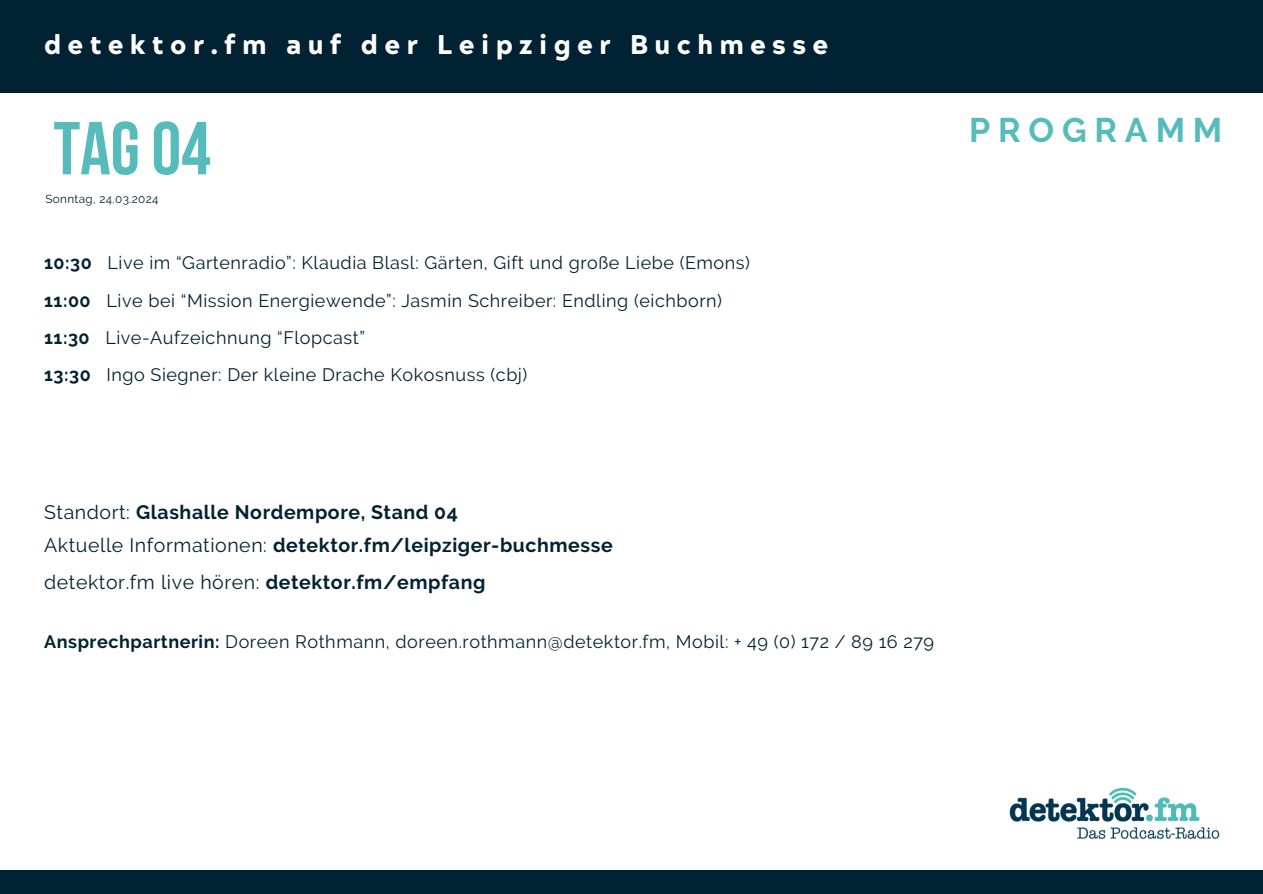
<style>
.page{position:relative;width:1263px;height:894px;background:#fff}
.page>*{position:absolute;margin:0;border:0;box-sizing:border-box;transform-origin:0 0}
.t1{font:700 74.85px "Bebas Neue";color:#5bb}
.t2{font:700 34.05px "Raleway";letter-spacing:.23em;color:#5bb}
.t3{font:900 27px "Acherus Grotesque";letter-spacing:.23em;color:#fff}
.t4{font:700 19.5px "Raleway";letter-spacing:.03em;color:#023}
.t5{font:19.5px "Raleway";letter-spacing:.03em;color:#023}
.t6{font:18px "Raleway";letter-spacing:.03em;color:#023}
.t7{font:11.7px "Raleway";letter-spacing:.03em;color:#023}
.s1{font-weight:700}
.s2{font-weight:400}
</style>
<div class="page">
<div style="left:0;top:870px;width:1263px;height:23px;background:#023"></div>
<img style="left:1009px;top:787px;width:211px;height:52px">
<div style="left:0;top:0;width:1263px;height:93px;background:#023"></div>
<p class="t3" style="left:44px;top:33px;width:785px">detektor.fm auf der Leipziger Buchmesse</p>
<h1 class="t1" style="left:54px;top:118px;width:159px">TAG04</h1>
<p class="t7" style="left:46px;top:192px;width:115px">Sonntag, 24.03.2024</p>
<h2 class="t6" style="left:44px;top:252px;width:707px"><span class="s1">10:30</span> Live im “Gartenradio”: Klaudia Blasl: Gärten, Gift und große Liebe (Emons)</h2>
<p class="t6" style="left:44px;top:289px;width:679px"><span class="s1">11:00</span> Live bei “Mission Energiewende”: Jasmin Schreiber: Endling (eichborn)</p>
<p class="t6" style="left:44px;top:327px;width:322px"><span class="s1">11:30</span> Live-Aufzeichnung “Flopcast”</p>
<p class="t6" style="left:44px;top:364px;width:485px"><span class="s1">13:30</span> Ingo Siegner: Der kleine Drache Kokosnuss (cbj)</p>
<p class="t2" style="left:969px;top:110px;width:255px">PROGRAMM</p>
<p class="t4" style="left:44px;top:501px;width:415px"><span class="s2">Standort:</span> Glashalle Nordempore, Stand 04</p>
<p class="t4" style="left:44px;top:534px;width:570px"><span class="s2">Aktuelle Informationen:</span> detektor.fm/leipziger-buchmesse</p>
<p class="t5" style="left:44px;top:570px;width:443px">detektor.fm live hören: <span class="s1">detektor.fm/empfang</span></p>
<p class="t6" style="left:44px;top:630px;width:891px"><span class="s1">Ansprechpartnerin:</span> Doreen Rothmann, doreen.rothmann@detektor.fm, Mobil: + 49 (0) 172 / 89 16 279</p>
</div>
